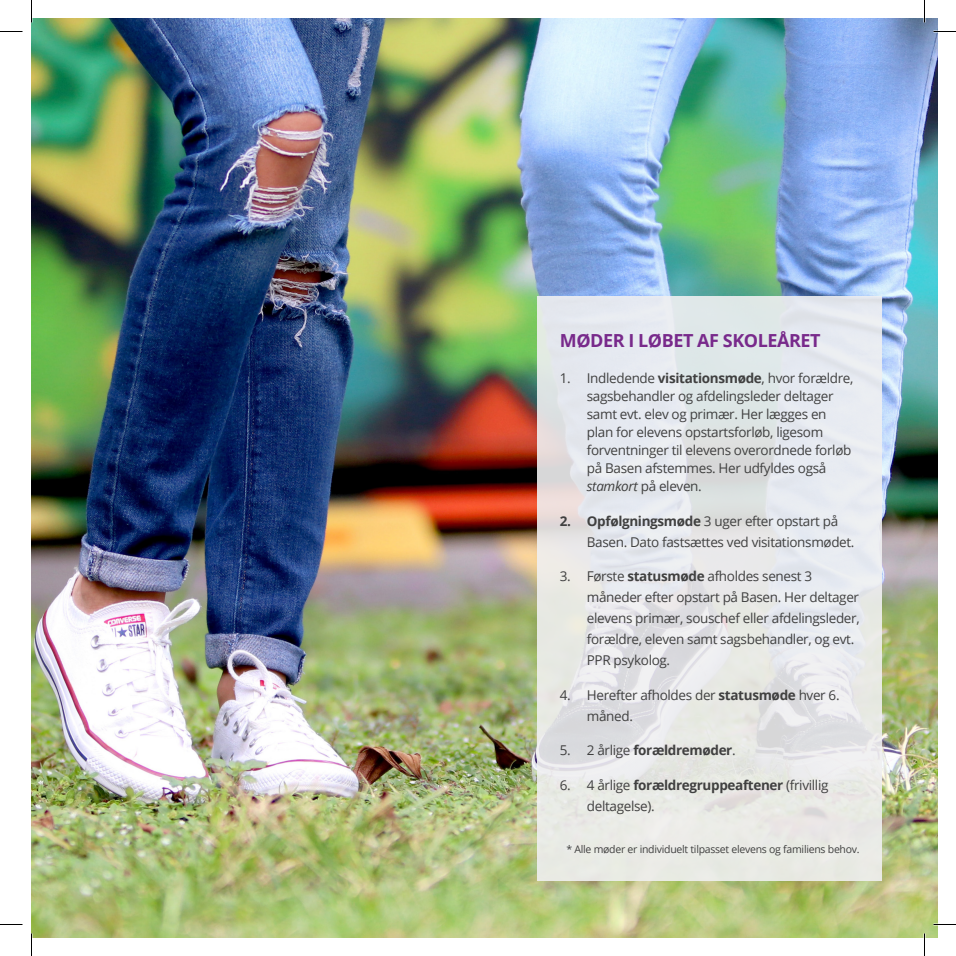
<style>
.page{position:relative;width:956px;height:956px;background:#fff}
.page>*{position:absolute;margin:0;border:0;box-sizing:border-box;transform-origin:0 0}
.t1{font:700 18px "Open Sans";letter-spacing:-.025em;color:#782a8b}
.t2{font:13.5px/21px "Open Sans";letter-spacing:-.025em;color:#404040}
.t3{font:700 13.5px "Open Sans";letter-spacing:-.025em;color:#404040}
.t4{font:10.5px "Open Sans";letter-spacing:-.025em;color:#404040}
.s1{font-weight:700}
.s2{font-style:italic}
.s3{font-weight:400}
</style>
<div class="page">
<img style="left:32px;top:19px;width:905px;height:918px">
<svg style="left:537px;top:297px;width:345px;height:584px;background:#e5e7e8"></svg>
<hr style="left:933px;top:923px;width:23px;height:2px;background:#fff">
<hr style="left:923px;top:0;width:2px;height:23px;background:#fff">
<hr style="left:923px;top:933px;width:2px;height:23px;background:#fff">
<svg style="left:0;top:31px;width:22px;height:1px"></svg>
<svg style="left:933px;top:31px;width:23px;height:1px"></svg>
<svg style="left:0;top:924px;width:22px;height:1px"></svg>
<svg style="left:933px;top:924px;width:23px;height:1px"></svg>
<svg style="left:31px;top:0;width:1px;height:23px"></svg>
<svg style="left:31px;top:933px;width:1px;height:23px"></svg>
<svg style="left:924px;top:0;width:1px;height:23px"></svg>
<svg style="left:924px;top:933px;width:1px;height:23px"></svg>
<p class="t1" style="left:560px;top:328px;width:262px">MØDER I LØBET AF SKOLEÅRET</p>
<p class="t2" style="left:587px;top:369px;width:268px;line-height:18px;text-indent:-27px">1. Indledende <span class="s1">visitationsmøde</span>, hvor forældre, sagsbehandler og afdelingsleder deltager samt evt. elev og primær. Her lægges en plan for elevens opstartsforløb, ligesom forventninger til elevens overordnede forløb på Basen afstemmes. Her udfyldes også <span class="s2">stamkort</span> på eleven.</p>
<p class="t2" style="left:587px;top:510px;width:269px;text-indent:-27px"><span class="s1">2. Opfølgningsmøde</span> 3 uger efter opstart på<br>Basen. Dato fastsættes ved visitationsmødet.</p>
<p class="t2" style="left:587px;top:565px;width:274px;text-indent:-27px">3. Første <span class="s1">statusmøde</span> afholdes senest 3 måneder efter opstart på Basen. Her deltager elevens primær, souschef eller afdelingsleder, forældre, eleven samt sagsbehandler, og evt.<br>PPR psykolog.</p>
<p class="t2" style="left:587px;top:684px;width:254px;text-indent:-27px">4. Herefter afholdes der <span class="s1">statusmøde</span> hver 6. måned.</p>
<p class="t3" style="left:560px;top:741px;width:177px"><span class="s3">5. 2 årlige</span> forældremøder<span class="s3">.</span></p>
<p class="t2" style="left:587px;top:774px;width:243px;text-indent:-27px">6. 4 årlige <span class="s1">forældregruppeaftener</span> (frivillig deltagelse).</p>
<p class="t4" style="left:566px;top:842px;width:295px">* Alle møder er individuelt tilpasset elevens og familiens behov.</p>
</div>
